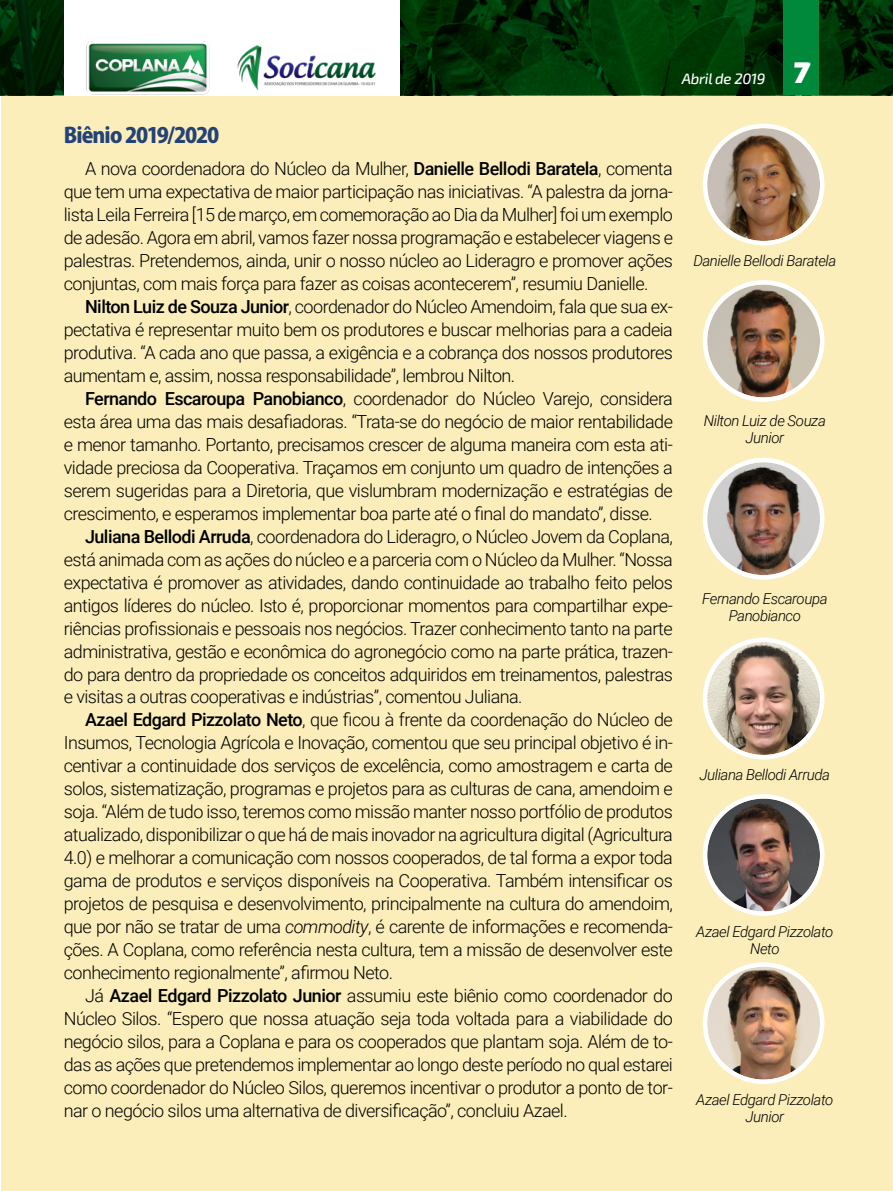
<style>
.page{position:relative;width:893px;height:1191px;background:#fff}
.page>*{position:absolute;margin:0;border:0;box-sizing:border-box;transform-origin:0 0}
.t1{font:800 21px "Koz Go Pro";letter-spacing:-.055em;color:#234277}
.t2{font:300 18px/23px "Roboto";letter-spacing:-.03em;color:#000;text-align:justify}
.t3{font:italic 300 15px/17px "Roboto";letter-spacing:-.03em;color:#000;text-align:center}
.t4{font:italic 500 15px "Exo 2";letter-spacing:-.02em;color:#fff}
.s1{font-weight:900;font-size:30px}
.s2{font-weight:500}
.s3{font-style:italic}
</style>
<div class="page">
<img style="left:400px;top:0;width:493px;height:95px">
<img style="left:1px;top:0;width:63px;height:95px">
<div style="left:783px;top:0;width:36px;height:95px;background:#00893a"></div>
<img style="left:237px;top:45px;width:139px;height:46px">
<img style="left:86px;top:41px;width:124px;height:54px">
<hr style="left:0;top:0;width:1px;height:95px;background:#00893a">
<div style="left:1px;top:96px;width:892px;height:1095px;background:#fbeeba"></div>
<svg style="left:705px;top:126px;width:117px;height:117px"></svg>
<img style="left:707px;top:128px;width:113px;height:113px;border-radius:56px">
<div style="left:703px;top:124px;width:121px;height:121px;border:4px solid #fff;border-radius:50%"></div>
<svg style="left:705px;top:460px;width:117px;height:117px"></svg>
<img style="left:707px;top:462px;width:113px;height:113px;border-radius:56px">
<div style="left:703px;top:458px;width:121px;height:121px;border:4px solid #fff;border-radius:50%"></div>
<svg style="left:705px;top:796px;width:117px;height:117px"></svg>
<img style="left:707px;top:798px;width:113px;height:113px;border-radius:56px">
<div style="left:703px;top:794px;width:121px;height:122px;border:4px solid #fff;border-radius:50%"></div>
<svg style="left:705px;top:282px;width:117px;height:118px"></svg>
<img style="left:707px;top:285px;width:113px;height:112px;border-radius:56px">
<div style="left:703px;top:280px;width:121px;height:122px;border:4px solid #fff;border-radius:50%"></div>
<svg style="left:705px;top:640px;width:117px;height:117px"></svg>
<img style="left:707px;top:642px;width:113px;height:113px;border-radius:56px">
<div style="left:703px;top:637px;width:121px;height:122px;border:4px solid #fff;border-radius:50%"></div>
<svg style="left:705px;top:964px;width:117px;height:117px"></svg>
<img style="left:707px;top:966px;width:113px;height:113px;border-radius:56px">
<div style="left:703px;top:962px;width:121px;height:122px;border:4px solid #fff;border-radius:50%"></div>
<p class="t4" style="left:682px;top:70px;width:129px">Abril de 2019 <span class="s1">7</span></p>
<p class="t1" style="left:64px;top:122px;width:157px">Biênio 2019/2020</p>
<p class="t2" style="left:64px;top:157px;width:611px;text-indent:21px">A nova coordenadora do Núcleo da Mulher, <span class="s2">Danielle Bellodi Baratela</span>, comenta que tem uma expectativa de maior participação nas iniciativas. “A palestra da jorna&shy;lista Leila Ferreira [15 de março, em comemoração ao Dia da Mulher] foi um exemplo de adesão. Agora em abril, vamos fazer nossa programação e estabelecer viagens e palestras. Pretendemos, ainda, unir o nosso núcleo ao Lideragro e promover ações conjuntas, com mais força para fazer as coisas acontecerem”, resumiu Danielle.</p>
<p class="t2" style="left:64px;top:295px;width:611px;text-indent:21px"><span class="s2">Nilton Luiz de Souza Junior</span>, coordenador do Núcleo Amendoim, fala que sua ex&shy;pectativa é representar muito bem os produtores e buscar melhorias para a cadeia produtiva. “A cada ano que passa, a exigência e a cobrança dos nossos produtores aumentam e, assim, nossa responsabilidade”, lembrou Nilton.</p>
<p class="t2" style="left:64px;top:386px;width:611px;text-indent:21px"><span class="s2">Fernando Escaroupa Panobianco</span>, coordenador do Núcleo Varejo, considera esta área uma das mais desafiadoras. “Trata-se do negócio de maior rentabilidade e menor tamanho. Portanto, precisamos crescer de alguma maneira com esta ati&shy;vidade preciosa da Cooperativa. Traçamos em conjunto um quadro de intenções a serem sugeridas para a Diretoria, que vislumbram modernização e estratégias de crescimento, e esperamos implementar boa parte até o final do mandato”, disse.</p>
<p class="t2" style="left:64px;top:524px;width:611px;text-indent:21px"><span class="s2">Juliana Bellodi Arruda</span>, coordenadora do Lideragro, o Núcleo Jovem da Coplana, está animada com as ações do núcleo e a parceria com o Núcleo da Mulher. “Nossa expectativa é promover as atividades, dando continuidade ao trabalho feito pelos antigos líderes do núcleo. Isto é, proporcionar momentos para compartilhar expe&shy;riências profissionais e pessoais nos negócios. Trazer conhecimento tanto na parte administrativa, gestão e econômica do agronegócio como na parte prática, trazen&shy;do para dentro da propriedade os conceitos adquiridos em treinamentos, palestras e visitas a outras cooperativas e indústrias”, comentou Juliana.</p>
<p class="t2" style="left:64px;top:708px;width:611px;text-indent:21px"><span class="s2">Azael Edgard Pizzolato Neto</span>, que ficou à frente da coordenação do Núcleo de Insumos, Tecnologia Agrícola e Inovação, comentou que seu principal objetivo é in&shy;centivar a continuidade dos serviços de excelência, como amostragem e carta de solos, sistematização, programas e projetos para as culturas de cana, amendoim e soja. “Além de tudo isso, teremos como missão manter nosso portfólio de produtos atualizado, disponibilizar o que há de mais inovador na agricultura digital (Agricultura 4.0) e melhorar a comunicação com nossos cooperados, de tal forma a expor toda gama de produtos e serviços disponíveis na Cooperativa. Também intensificar os projetos de pesquisa e desenvolvimento, principalmente na cultura do amendoim, que por não se tratar de uma <span class="s3">commodity</span>, é carente de informações e recomenda&shy;ções. A Coplana, como referência nesta cultura, tem a missão de desenvolver este conhecimento regionalmente”, afirmou Neto.</p>
<p class="t2" style="left:64px;top:983px;width:611px;text-indent:21px">Já <span class="s2">Azael Edgard Pizzolato Junior</span> assumiu este biênio como coordenador do Núcleo Silos. “Espero que nossa atuação seja toda voltada para a viabilidade do negócio silos, para a Coplana e para os cooperados que plantam soja. Além de to&shy;das as ações que pretendemos implementar ao longo deste período no qual estarei como coordenador do Núcleo Silos, queremos incentivar o produtor a ponto de tor&shy;nar o negócio silos uma alternativa de diversificação”, concluiu Azael.</p>
<p class="t3" style="left:693px;top:252px;width:144px">Danielle Bellodi Baratela</p>
<p class="t3" style="left:704px;top:411px;width:123px">Nilton Luiz de Souza<br>Junior</p>
<p class="t3" style="left:702px;top:589px;width:127px">Fernando Escaroupa<br>Panobianco</p>
<p class="t3" style="left:700px;top:766px;width:132px">Juliana Bellodi Arruda</p>
<p class="t3" style="left:696px;top:922px;width:139px">Azael Edgard Pizzolato<br>Neto</p>
<p class="t3" style="left:696px;top:1090px;width:139px">Azael Edgard Pizzolato<br>Junior</p>
</div>
